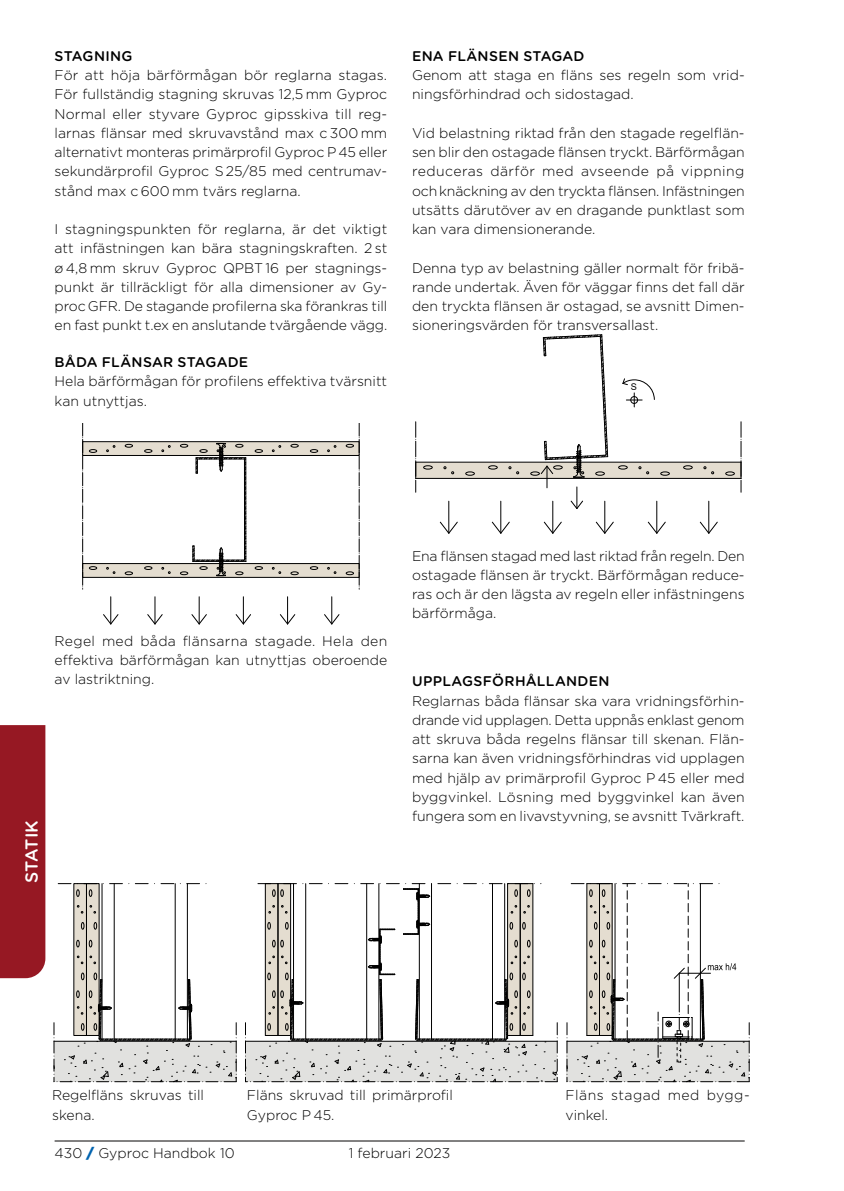
<style>
.page{position:relative;width:844px;height:1191px;background:#fff}
.page>*{position:absolute;margin:0;border:0;box-sizing:border-box;transform-origin:0 0}
.t1{font:500 17.5px "Gotham Rounded";letter-spacing:-.015em;color:#fff}
.t2{font:300 14px/19.2px "Gotham";color:#000;text-align:justify}
.t3{font:500 14px "Gotham Rounded";letter-spacing:.02em;color:#000}
.t4{font:300 14px/19.2px "Gotham";letter-spacing:.035em;color:#000}
.t5{font:9.1px "Arial";color:#000}
.s1{font-weight:900;color:#0063af}
</style>
<div class="page">
<hr style="left:55px;top:1140px;width:689px;height:1px;background:#706f6f">
<div style="left:0;top:725px;width:45px;height:253px;background:#961823"></div>
<hr style="left:448px;top:501px;width:1px;height:32px;background:#000">
<hr style="left:500px;top:501px;width:1px;height:32px;background:#000">
<hr style="left:552px;top:501px;width:1px;height:32px;background:#000">
<hr style="left:604px;top:501px;width:1px;height:32px;background:#000">
<hr style="left:656px;top:501px;width:1px;height:32px;background:#000">
<hr style="left:708px;top:501px;width:1px;height:32px;background:#000">
<svg style="left:439px;top:522px;width:18px;height:11px"></svg>
<svg style="left:491px;top:522px;width:18px;height:11px"></svg>
<svg style="left:543px;top:522px;width:18px;height:11px"></svg>
<svg style="left:595px;top:522px;width:18px;height:11px"></svg>
<svg style="left:647px;top:522px;width:18px;height:11px"></svg>
<svg style="left:699px;top:522px;width:18px;height:11px"></svg>
<svg style="left:415px;top:335px;width:326px;height:174px"></svg>
<div style="left:83px;top:563px;width:276px;height:14px;background:#e4ddd0"></div>
<div style="left:83px;top:442px;width:276px;height:13px;background:#e4ddd0"></div>
<svg style="left:103px;top:597px;width:15px;height:27px"></svg>
<svg style="left:147px;top:597px;width:15px;height:27px"></svg>
<svg style="left:191px;top:597px;width:16px;height:27px"></svg>
<svg style="left:236px;top:597px;width:15px;height:27px"></svg>
<svg style="left:280px;top:597px;width:15px;height:27px"></svg>
<svg style="left:324px;top:597px;width:15px;height:27px"></svg>
<div style="left:82px;top:441px;width:277px;height:14px;border:1px solid #000"></div>
<div style="left:82px;top:563px;width:277px;height:14px;border:1px solid #000"></div>
<svg style="left:82px;top:423px;width:1px;height:166px"></svg>
<svg style="left:359px;top:423px;width:1px;height:166px"></svg>
<svg style="left:346px;top:444px;width:7px;height:3px"></svg>
<svg style="left:310px;top:449px;width:8px;height:3px"></svg>
<svg style="left:327px;top:445px;width:9px;height:7px"></svg>
<svg style="left:291px;top:444px;width:7px;height:3px"></svg>
<svg style="left:255px;top:449px;width:7px;height:3px"></svg>
<svg style="left:272px;top:445px;width:9px;height:7px"></svg>
<svg style="left:144px;top:449px;width:8px;height:3px"></svg>
<svg style="left:162px;top:445px;width:8px;height:7px"></svg>
<svg style="left:125px;top:444px;width:8px;height:3px"></svg>
<svg style="left:89px;top:449px;width:8px;height:3px"></svg>
<svg style="left:106px;top:445px;width:9px;height:7px"></svg>
<svg style="left:346px;top:571px;width:7px;height:4px"></svg>
<svg style="left:310px;top:566px;width:8px;height:3px"></svg>
<svg style="left:327px;top:567px;width:9px;height:6px"></svg>
<svg style="left:291px;top:571px;width:7px;height:4px"></svg>
<svg style="left:255px;top:566px;width:7px;height:3px"></svg>
<svg style="left:272px;top:567px;width:9px;height:6px"></svg>
<svg style="left:144px;top:566px;width:8px;height:3px"></svg>
<svg style="left:162px;top:567px;width:8px;height:6px"></svg>
<svg style="left:125px;top:571px;width:8px;height:4px"></svg>
<svg style="left:89px;top:566px;width:8px;height:3px"></svg>
<svg style="left:106px;top:567px;width:9px;height:6px"></svg>
<svg style="left:180px;top:443px;width:67px;height:133px"></svg>
<div style="left:74px;top:883px;width:25px;height:152px;background:#e4ddd0"></div>
<hr style="left:102px;top:883px;width:1px;height:156px;background:#000">
<hr style="left:114px;top:883px;width:1px;height:156px;background:#000">
<hr style="left:175px;top:883px;width:1px;height:156px;background:#000">
<hr style="left:187px;top:883px;width:1px;height:156px;background:#000">
<div style="left:74px;top:883px;width:13px;height:152px;border:1px solid #000"></div>
<svg style="left:89px;top:940px;width:3px;height:7px"></svg>
<svg style="left:90px;top:956px;width:6px;height:7px"></svg>
<svg style="left:94px;top:922px;width:3px;height:7px"></svg>
<svg style="left:90px;top:905px;width:6px;height:8px"></svg>
<svg style="left:54px;top:973px;width:183px;height:109px"></svg>
<svg style="left:76px;top:940px;width:3px;height:7px"></svg>
<svg style="left:77px;top:956px;width:6px;height:7px"></svg>
<svg style="left:81px;top:922px;width:3px;height:7px"></svg>
<svg style="left:58px;top:883px;width:149px;height:13px"></svg>
<svg style="left:77px;top:905px;width:6px;height:8px"></svg>
<svg style="left:245px;top:883px;width:312px;height:199px"></svg>
<svg style="left:566px;top:883px;width:183px;height:199px"></svg>
<p class="t3" style="left:55px;top:46px;width:79px">STAGNING</p>
<p class="t2" style="left:55px;top:65px;width:334px">För att höja bärförmågan bör reglarna stagas.<br>För fullständig stagning skruvas 12,5 mm Gyproc Normal eller styvare Gyproc gipsskiva till reg&shy;larnas flänsar med skruvavstånd max c 300 mm alternativt monteras primärprofil Gyproc P45 eller sekundärprofil Gyproc S 25/85 med centrumav&shy;stånd max c 600 mm tvärs reglarna.</p>
<p class="t2" style="left:55px;top:219px;width:334px">I stagningspunkten för reglarna, är det viktigt att infästningen kan bära stagningskraften. 2 st ø 4,8 mm skruv Gyproc QPBT 16 per stagnings&shy;punkt är tillräckligt för alla dimensioner av Gy&shy;proc GFR. De stagande profilerna ska förankras till en fast punkt t.ex en anslutande tvärgående vägg.</p>
<p class="t3" style="left:55px;top:352px;width:195px">BÅDA FLÄNSAR STAGADE</p>
<p class="t2" style="left:55px;top:371px;width:334px">Hela bärförmågan för profilens effektiva tvärsnitt kan utnyttjas.</p>
<p class="t3" style="left:412px;top:46px;width:174px">ENA FLÄNSEN STAGAD</p>
<p class="t2" style="left:412px;top:65px;width:334px">Genom att staga en fläns ses regeln som vrid&shy;ningsförhindrad och sidostagad.</p>
<p class="t2" style="left:412px;top:123px;width:334px">Vid belastning riktad från den stagade regelflän&shy;sen blir den ostagade flänsen tryckt. Bärförmågan reduceras därför med avseende på vippning ochknäckning av den tryckta flänsen. Infästningen utsätts därutöver av en dragande punktlast som kan vara dimensionerande.</p>
<p class="t2" style="left:412px;top:258px;width:334px">Denna typ av belastning gäller normalt för fribä&shy;rande undertak. Även för väggar finns det fall där den tryckta flänsen är ostagad, se avsnitt Dimen&shy;sioneringsvärden för transversallast.</p>
<p class="t5" style="left:630px;top:381px;width:8px">S</p>
<p class="t2" style="left:55px;top:631px;width:334px">Regel med båda flänsarna stagade. Hela den effektiva bärförmågan kan utnyttjas oberoende av lastriktning.</p>
<p class="t1" style="left:19px;top:883px;width:64px;rotate:-90deg">STATIK</p>
<p class="t2" style="left:412px;top:545px;width:334px">Ena flänsen stagad med last riktad från regeln. Den ostagade flänsen är tryckt. Bärförmågan reduce&shy;ras och är den lägsta av regeln eller infästningens bärförmåga.</p>
<p class="t3" style="left:412px;top:671px;width:199px">UPPLAGSFÖRHÅLLANDEN</p>
<p class="t2" style="left:412px;top:690px;width:334px">Reglarnas båda flänsar ska vara vridningsförhin&shy;drande vid upplagen. Detta uppnås enklast genom att skruva båda regelns flänsar till skenan. Flän&shy;sarna kan även vridningsförhindras vid upplagen med hjälp av primärprofil Gyproc P 45 eller med byggvinkel. Lösning med byggvinkel kan även fungera som en livavstyvning, se avsnitt Tvärkraft.</p>
<p class="t2" style="left:52px;top:1085px;width:153px">Regelfläns skruvas till skena.</p>
<p class="t2" style="left:247px;top:1085px;width:207px">Fläns skruvad till primärprofil<br>Gyproc P 45.</p>
<p class="t4" style="left:565px;top:1085px;width:186px">Fläns stagad med bygg&shy;vinkel.</p>
<p class="t2" style="left:348px;top:1142px;width:103px">1 februari 2023</p>
<p class="t2" style="left:55px;top:1142px;width:181px">430 <span class="s1">/</span> Gyproc Handbok 10</p>
</div>
